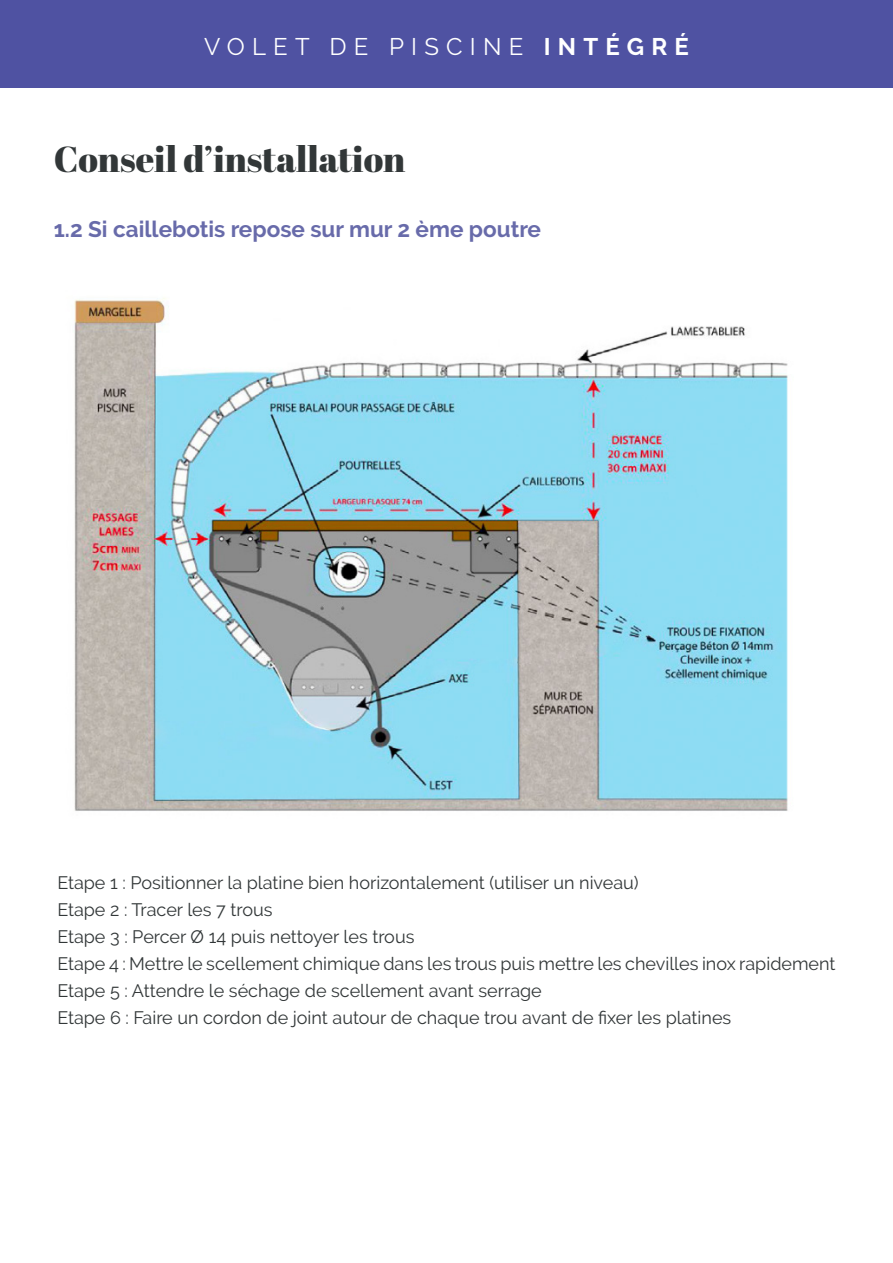
<style>
.page{position:relative;width:893px;height:1263px;background:#fff}
.page>*{position:absolute;margin:0;border:0;box-sizing:border-box;transform-origin:0 0}
.texte_technique{font:36px "Abril Fatface";color:#323738}
.t1{font:24px "Raleway";letter-spacing:.3em;color:#fff}
.t2{font:700 22.5px "Raleway";color:#686baa}
.t3{font:18px "Raleway";color:#323738}
.s1{font-weight:700}
</style>
<div class="page">
<div style="left:0;top:0;width:893px;height:88px;background:#4f52a2"></div>
<img style="left:74px;top:298px;width:714px;height:513px">
<p class="t1" style="left:204px;top:33px;width:486px">VOLET DE PISCINE <span class="s1">INTÉGRÉ</span></p>
<p class="texte_technique" style="left:54px;top:134px;width:353px">Conseil d’installation</p>
<p class="t2" style="left:54px;top:216px;width:489px">1.2 Si caillebotis repose sur mur 2 ème poutre</p>
<p class="t3" style="left:57px;top:872px;width:583px">Etape 1 : Positionner la platine bien horizontalement (utiliser un niveau)</p>
<p class="t3" style="left:57px;top:899px;width:217px">Etape 2 : Tracer les 7 trous</p>
<p class="t3" style="left:57px;top:926px;width:359px">Etape 3 : Percer Ø 14 puis nettoyer les trous</p>
<p class="t3" style="left:57px;top:953px;width:780px">Etape 4 : Mettre le scellement chimique dans les trous puis mettre les chevilles inox rapidement</p>
<p class="t3" style="left:57px;top:980px;width:486px">Etape 5 : Attendre le séchage de scellement avant serrage</p>
<p class="t3" style="left:57px;top:1007px;width:675px">Etape 6 : Faire un cordon de joint autour de chaque trou avant de fixer les platines</p>
</div>
